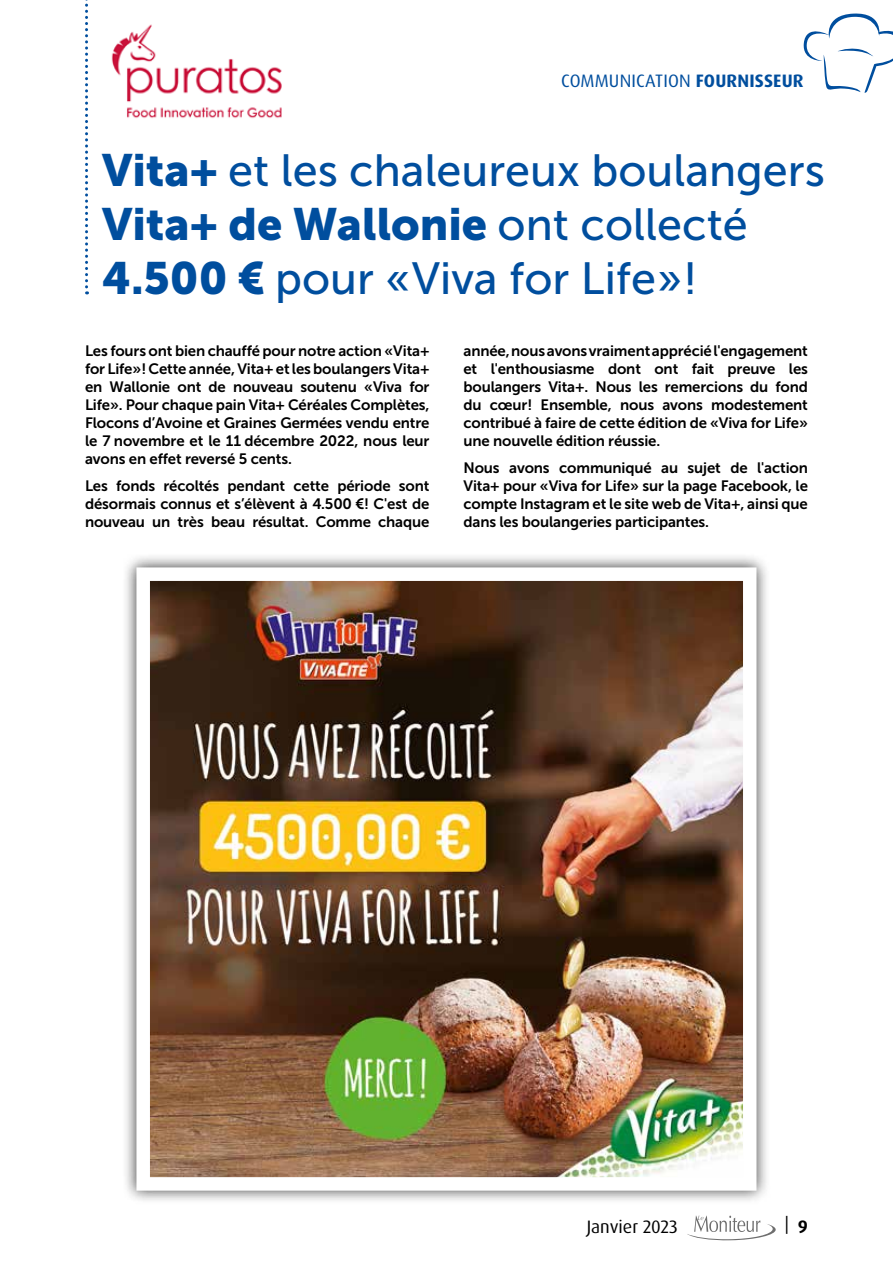
<style>
.page{position:relative;width:893px;height:1263px;background:#fff}
.page>*{position:absolute;margin:0;border:0;box-sizing:border-box;transform-origin:0 0}
.t1{font:45px "Museo Sans 500";color:#004e9e}
.t2{font:45px "Museo Sans 900";color:#004e9e}
.t3{font:18px "Dax Pro";letter-spacing:.01em;color:#004e9e}
.t4{font:18px "Dax Pro";color:#000}
.t5{font:15px/18px "Museo Sans 700";letter-spacing:-.01em;color:#000;text-align:justify}
.s1{font-weight:700}
.s2{font-family:"Museo Sans 900"}
.s3{font-family:"Museo Sans 500"}
</style>
<div class="page">
<svg style="left:687px;top:1215px;width:89px;height:26px"></svg>
<svg style="left:85px;top:0;width:3px;height:294px"></svg>
<div style="left:122px;top:553px;width:649px;height:652px;background:#000;opacity:.75"></div>
<img style="left:151px;top:582px;width:590px;height:594px">
<div style="left:136px;top:567px;width:620px;height:624px;border:14px solid #fff"></div>
<img style="left:111px;top:24px;width:171px;height:95px">
<svg style="left:803px;top:13px;width:90px;height:80px"></svg>
<p class="t3" style="left:561px;top:69px;width:244px">COMMUNICATION <span class="s1">FOURNISSEUR</span></p>
<h1 class="t1" style="left:102px;top:146px;width:724px"><span class="s2">Vita+</span> et les chaleureux boulangers</h1>
<h1 class="t2" style="left:102px;top:198px;width:647px">Vita+ de Wallonie <span class="s3">ont collecté</span></h1>
<h1 class="t1" style="left:102px;top:254px;width:597px"><span class="s2">4.500 €</span> pour « Viva for Life » !</h1>
<p class="t5" style="left:85px;top:342px;width:346px">Les fours ont bien chauffé pour notre action « Vita+ for Life » ! Cette année, Vita+ et les boulangers Vita+ en Wallonie ont de nouveau soutenu « Viva for Life ». Pour chaque pain Vita+ Céréales Complètes, Flocons d’Avoine et Graines Germées vendu entre le 7 novembre et le 11 décembre 2022, nous leur avons en effet reversé 5 cents.</p>
<p class="t5" style="left:85px;top:476px;width:346px">Les fonds récoltés pendant cette période sont désormais connus et s’élèvent à 4.500 € ! C'est de nouveau un très beau résultat. Comme chaque</p>
<p class="t5" style="left:463px;top:342px;width:346px">année, nous avons vraiment apprécié l'engagement et l'enthousiasme dont ont fait preuve les boulangers Vita+. Nous les remercions du fond du cœur ! Ensemble, nous avons modestement contribué à faire de cette édition de « Viva for Life » une nouvelle édition réussie.</p>
<p class="t5" style="left:463px;top:458px;width:346px">Nous avons communiqué au sujet de l'action Vita+ pour « Viva for Life » sur la page Facebook, le compte Instagram et le site web de Vita+, ainsi que dans les boulangeries participantes.</p>
<p class="t4" style="left:587px;top:1215px;width:93px">Janvier 2023</p>
<p class="t4" style="left:785px;top:1212px;width:25px">| <span class="s1">9</span></p>
</div>
